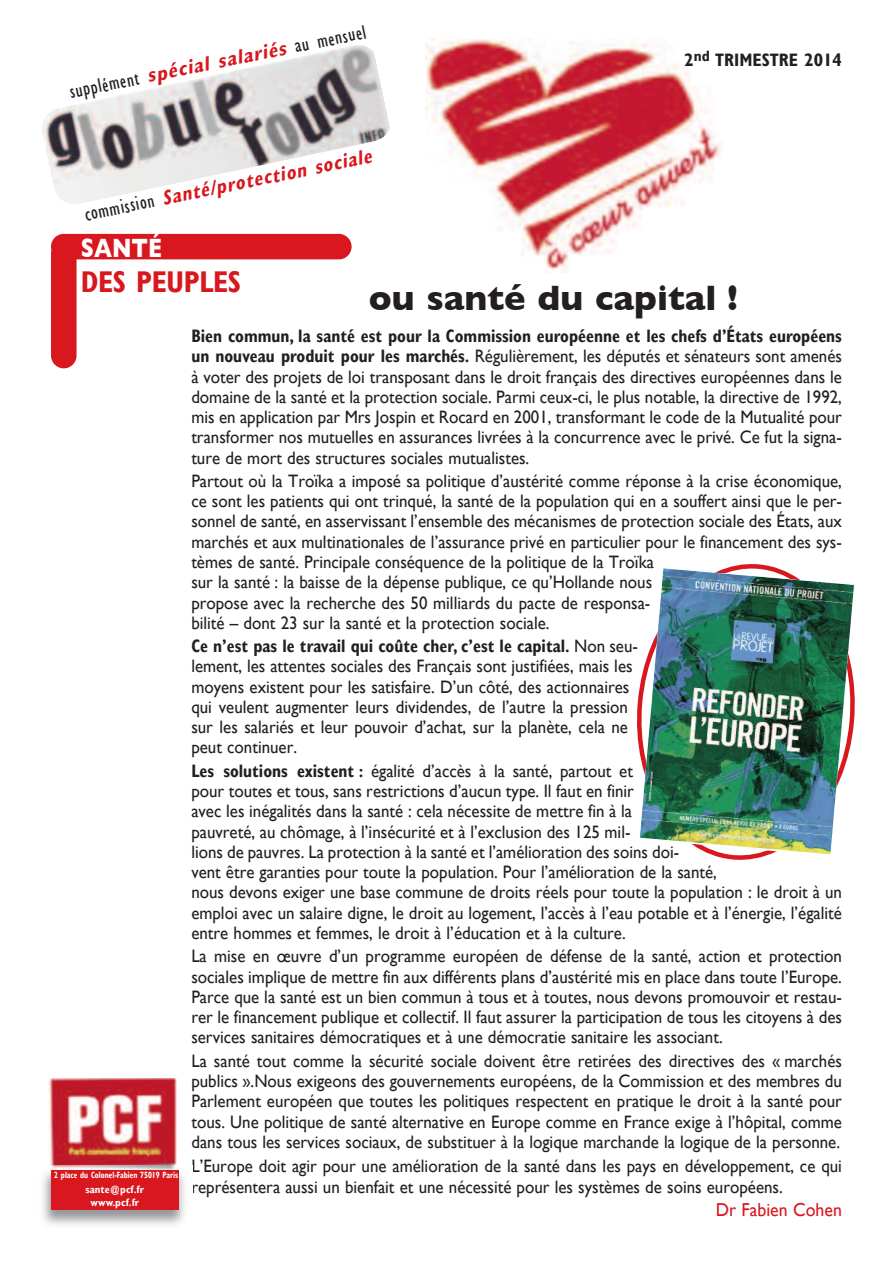
<style>
.page{position:relative;width:893px;height:1263px;background:#fff}
.page>*{position:absolute;margin:0;border:0;box-sizing:border-box;transform-origin:0 0}
.t1{font:700 36px "Gill Sans";color:#231f20}
.t2{font:700 condensed 30px "Gill Sans";letter-spacing:-.01em;color:#d8171f}
.t3{font:700 27px "Gill Sans";color:#fff;scale:.8 1}
.t4{font:condensed 20.25px "Gill Sans";color:#231f20}
.t5{font:italic 700 condensed 20.25px "Gill Sans";color:#d8171f;scale:.92 1}
.t6{font:18.75px "Gill Sans";color:#d8171f;scale:.95 1}
.t7{font:18px/20.2px "Gill Sans";color:#231f20;scale:.94 1}
.t8{font:700 condensed 18px "Gill Sans";color:#231f20}
.t9{font:700 condensed 10.65px/12.8px "Gill Sans";color:#fff;text-align:center}
.t10{font:700 condensed 9px "Gill Sans";color:#fff;scale:.84 1}
.s1{font-weight:700;font-style:italic;color:#d8171f}
.s2{font-weight:400;font-style:normal;color:#231f20}
.s3{font-weight:700;font-stretch:condensed}
</style>
<div class="page">
<svg style="left:637px;top:564px;width:218px;height:296px"></svg>
<img style="left:49px;top:1078px;width:127px;height:88px">
<img style="left:42px;top:45px;width:348px;height:159px">
<img style="left:42px;top:1166px;width:143px;height:59px">
<div style="left:51px;top:1170px;width:128px;height:40px;background:#d8171f"></div>
<img style="left:425px;top:39px;width:298px;height:233px">
<div style="left:51px;top:234px;width:301px;height:25px;background:#d8171f;border-radius:13px"></div>
<div style="left:51px;top:241px;width:26px;height:127px;background:#d8171f;border-radius:13px"></div>
<img style="left:640px;top:568px;width:214px;height:286px">
<p class="t4" style="left:67px;top:80px;width:304px;rotate:-12deg">supplément <span class="s1">spécial salariés</span> au mensuel</p>
<p class="t5" style="left:82px;top:204px;width:320px;rotate:-12deg"><span class="s2">commission</span> santé/protection sociale</p>
<p class="t8" style="left:685px;top:50px;width:159px">2<sup>nd</sup> trimEstrE 2014</p>
<h3 class="t3" style="left:81px;top:232px;width:103px">Santé</h3>
<h2 class="t2" style="left:81px;top:264px;width:162px">DEs pEuplEs</h2>
<h1 class="t1" style="left:369px;top:276px;width:371px">ou santé du capital !</h1>
<p class="t10" style="left:54px;top:1169px;width:149px">2 place du Colonel-Fabien 75019 paris</p>
<p class="t9" style="left:86px;top:1183px;width:60px">sante@pcf.fr www.pcf.fr</p>
<p class="t7" style="left:191px;top:326px;width:694px;text-align:justify"><span class="s3">Bien commun, la santé est pour la Commission européenne et les chefs d’états européens un nouveau produit pour les marchés.</span> Régulièrement, les députés et sénateurs sont amenés à voter des projets de loi transposant dans le droit français des directives européennes dans le domaine de la santé et la protection sociale. Parmi ceux-ci, le plus notable, la directive de 1992, mis en application par Mrs Jospin et Rocard en 2001, transformant le code de la Mutualité pour transformer nos mutuelles en assurances livrées à la concurrence avec le privé. Ce fut la signa&shy;ture de mort des structures sociales mutualistes.</p>
<p class="t7" style="left:191px;top:471px;width:694px">Partout où la Troïka a imposé sa politique d’austérité comme réponse à la crise économique, ce sont les patients qui ont trinqué, la santé de la population qui en a souffert ainsi que le per&shy;sonnel de santé, en asservissant l’ensemble des mécanismes de protection sociale des états, aux marchés et aux multinationales de l’assurance privé en particulier pour le financement des sys&shy;tèmes de santé. Principale conséquence de la politique de la Troïka<br>sur la santé : la baisse de la dépense publique, ce qu’Hollande nous<br>propose avec la recherche des 50 milliards du pacte de responsa-<br>bilité – dont 23 sur la santé et la protection sociale.</p>
<p class="t7" style="left:191px;top:636px;width:477px"><span class="s3">Ce n’est pas le travail qui coûte cher, c’est le capital.</span> Non seu&shy;lement, les attentes sociales des Français sont justifiées, mais les moyens existent pour les satisfaire. D’un côté, des actionnaires qui veulent augmenter leurs dividendes, de l’autre la pression sur les salariés et leur pouvoir d’achat, sur la planète, cela ne peut continuer.</p>
<p class="t7" style="left:191px;top:760px;width:694px"><span class="s3">les solutions existent :</span> égalité d’accès à la santé, partout et<br>pour toutes et tous, sans restrictions d’aucun type. Il faut en finir<br>avec les inégalités dans la santé : cela nécessite de mettre fin à la<br>pauvreté, au chômage, à l’insécurité et à l’exclusion des 125 mil-<br>lions de pauvres. La protection à la santé et l’amélioration des soins doi-<br>vent être garanties pour toute la population. Pour l’amélioration de la santé,<br>nous devons exiger une base commune de droits réels pour toute la population : le droit à un emploi avec un salaire digne, le droit au logement, l’accès à l’eau potable et à l’énergie, l’égalité entre hommes et femmes, le droit à l’éducation et à la culture.</p>
<p class="t7" style="left:191px;top:946px;width:694px;text-align:justify">La mise en œuvre d’un programme européen de défense de la santé, action et protection sociales implique de mettre fin aux différents plans d’austérité mis en place dans toute l’Europe.<br>Parce que la santé est un bien commun à tous et à toutes, nous devons promouvoir et restau&shy;rer le financement publique et collectif. Il faut assurer la participation de tous les citoyens à des services sanitaires démocratiques et à une démocratie sanitaire les associant.</p>
<p class="t7" style="left:191px;top:1050px;width:694px;text-align:justify">La santé tout comme la sécurité sociale doivent être retirées des directives des « marchés publics ».Nous exigeons des gouvernements européens, de la Commission et des membres du Parlement européen que toutes les politiques respectent en pratique le droit à la santé pour tous. Une politique de santé alternative en Europe comme en France exige à l’hôpital, comme dans tous les services sociaux, de substituer à la logique marchande la logique de la personne.</p>
<p class="t7" style="left:191px;top:1156px;width:694px">L’Europe doit agir pour une amélioration de la santé dans les pays en développement, ce qui représentera aussi un bienfait et une nécessité pour les systèmes de soins européens.</p>
<p class="t6" style="left:716px;top:1199px;width:134px">Dr Fabien Cohen</p>
</div>
